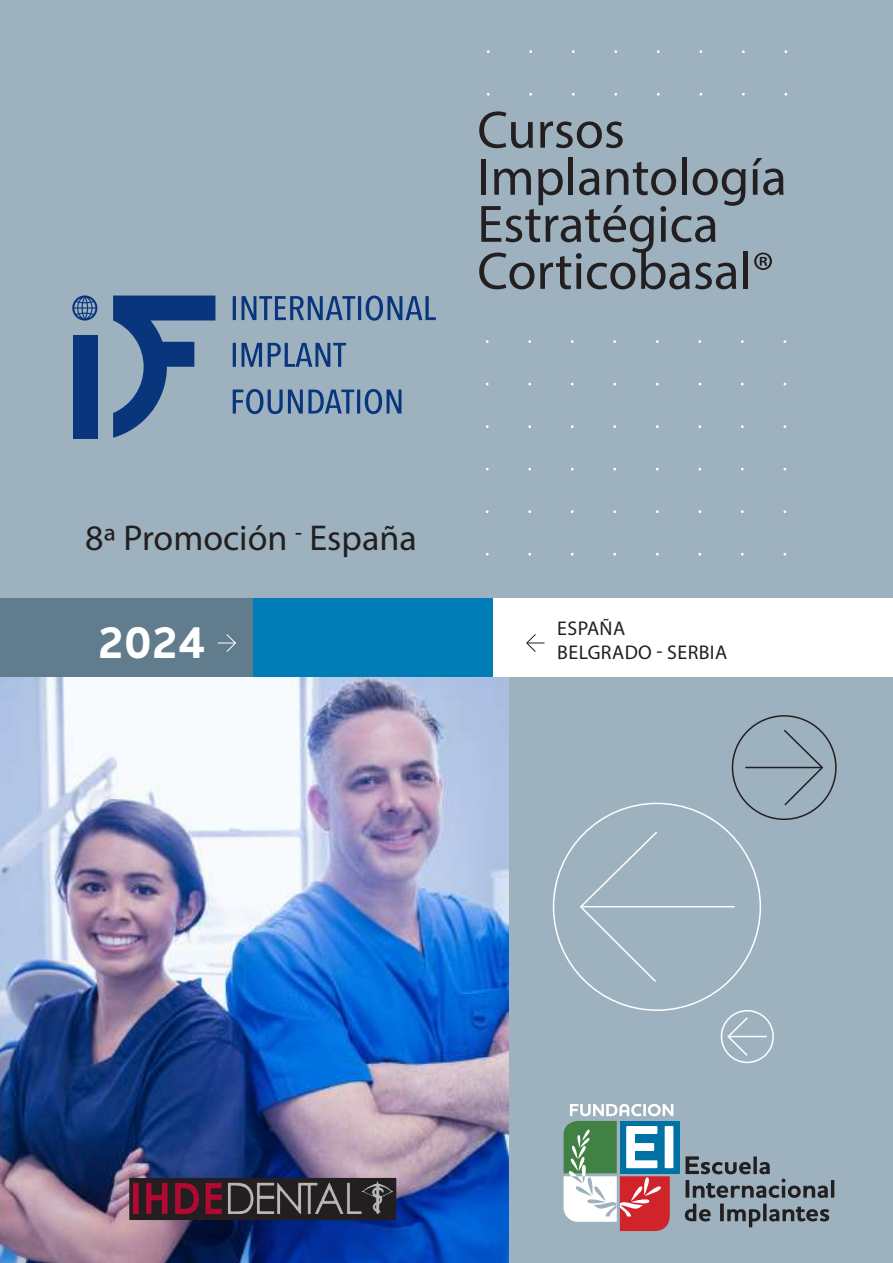
<style>
.page{position:relative;width:893px;height:1263px;background:#9db2be}
.page>*{position:absolute;margin:0;border:0;box-sizing:border-box;transform-origin:0 0}
.t1{font:52.95px/47.1px "Myriad Pro";color:#231f20}
.t2{font:700 45px "Houschka Pro";color:#fff}
.t3{font:36px "Myriad Pro";color:#231f20}
.t4{font:19.95px "Myriad Pro";letter-spacing:.02em;color:#231f20}
</style>
<div class="page">
<img style="left:0;top:677px;width:508px;height:586px">
<div style="left:493px;top:598px;width:400px;height:79px;background:#fff"></div>
<div style="left:0;top:598px;width:357px;height:79px;background:#607c8d"></div>
<div style="left:253px;top:598px;width:240px;height:79px;background:#007cb6"></div>
<div style="left:732px;top:715px;width:105px;height:105px;border:2px solid #231f20;border-radius:50%"></div>
<hr style="left:745px;top:767px;width:77px;height:1px;background:#231f20">
<svg style="left:782px;top:728px;width:42px;height:79px"></svg>
<svg style="left:526px;top:634px;width:18px;height:18px"></svg>
<svg style="left:218px;top:634px;width:18px;height:18px"></svg>
<div style="left:721px;top:1010px;width:53px;height:53px;border:2px solid #fff;border-radius:50%"></div>
<hr style="left:729px;top:1036px;width:38px;height:1px;background:#fff">
<svg style="left:726px;top:1016px;width:23px;height:41px"></svg>
<hr style="left:582px;top:906px;width:153px;height:1px;background:#fff">
<svg style="left:579px;top:830px;width:80px;height:153px"></svg>
<div style="left:620px;top:1121px;width:60px;height:52px;background:#0071a5"></div>
<svg style="left:685px;top:1156px;width:149px;height:71px"></svg>
<svg style="left:564px;top:1104px;width:109px;height:127px"></svg>
<div style="left:73px;top:335px;width:24px;height:103px;background:#08357c"></div>
<svg style="left:113px;top:296px;width:102px;height:142px"></svg>
<svg style="left:233px;top:389px;width:168px;height:25px"></svg>
<svg style="left:233px;top:343px;width:113px;height:24px"></svg>
<svg style="left:233px;top:296px;width:203px;height:25px"></svg>
<svg style="left:72px;top:295px;width:25px;height:26px"></svg>
<div style="left:130px;top:1179px;width:266px;height:40px;background:#231f20"></div>
<div style="left:129px;top:1178px;width:267px;height:42px;border:2px solid #231f20"></div>
<img style="left:134px;top:1181px;width:258px;height:32px">
<p class="t1" style="left:477px;top:106px;width:311px">Cursos<br>Implantología<br>Estratégica<br>Corticobasal®</p>
<p class="t3" style="left:85px;top:515px;width:333px">8ª Promoción - España</p>
<p class="t2" style="left:97px;top:613px;width:110px">2024</p>
<p class="t4" style="left:557px;top:616px;width:69px">ESPAÑA</p>
<p class="t4" style="left:557px;top:639px;width:171px">BELGRADO - SERBIA</p>
</div>
